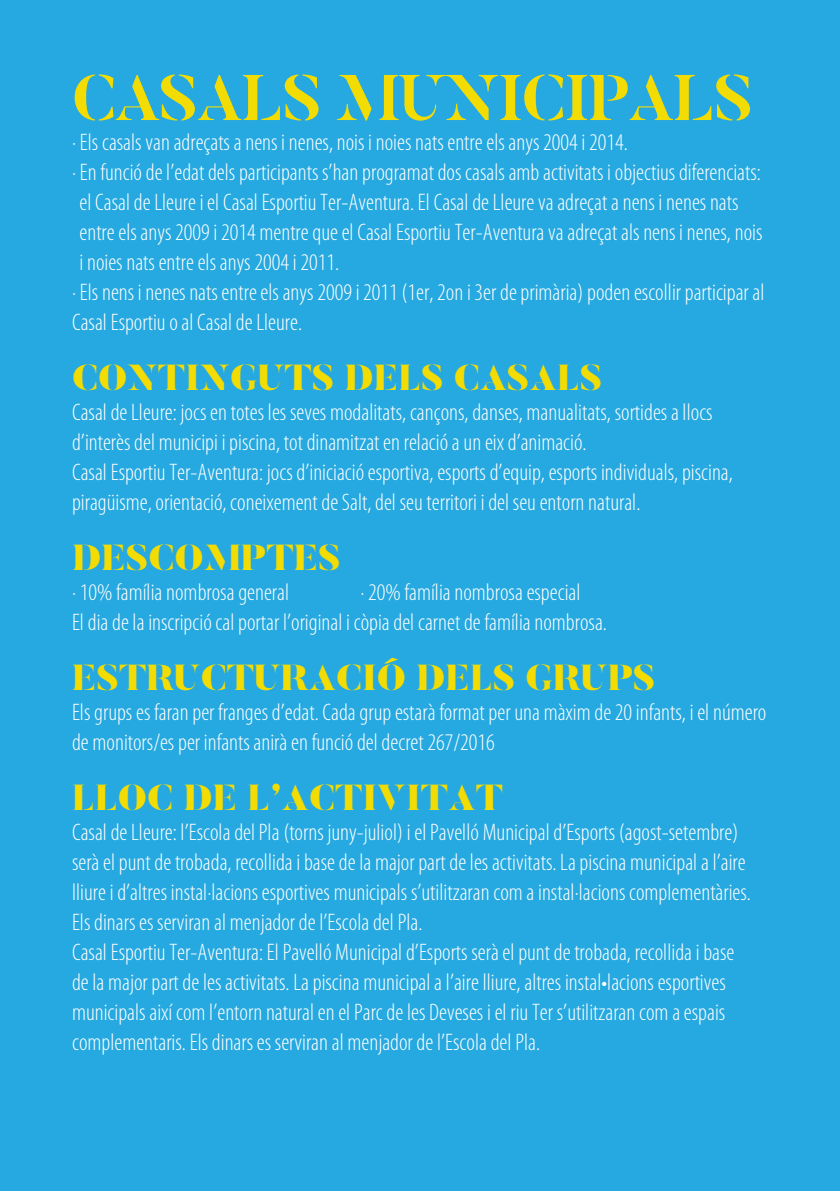
<style>
.page{position:relative;width:840px;height:1191px;background:#fff}
.page>*{position:absolute;margin:0;border:0;box-sizing:border-box;transform-origin:0 0}
.t1{font:700 64px "Butler Stencil";letter-spacing:-.02em;color:#f2dc03}
.t2{font:900 36px "Butler Stencil";color:#f2dc03}
.t3{font:300 condensed 24px/30px "Myriad Pro";color:#fff}
</style>
<div class="page">
<div style="left:0;top:0;width:839px;height:1191px;background:#25a9e0"></div>
<h1 class="t1" style="left:72px;top:57px;width:682px">CASALS MUNICIPALS</h1>
<p class="t3" style="left:72px;top:128px;width:557px">· Els casals van adreçats a nens i nenes, nois i noies nats entre els anys 2004 i 2014.</p>
<p class="t3" style="left:72px;top:158px;width:690px">· En funció de l’edat dels participants s’han programat dos casals amb activitats i objectius diferenciats:</p>
<p class="t3" style="left:79px;top:188px;width:660px">el Casal de Lleure i el Casal Esportiu Ter-Aventura. El Casal de Lleure va adreçat a nens i nenes nats</p>
<p class="t3" style="left:79px;top:218px;width:684px">entre els anys 2009 i 2014 mentre que el Casal Esportiu Ter-Aventura va adreçat als nens i nenes, nois</p>
<p class="t3" style="left:79px;top:248px;width:261px">i noies nats entre els anys 2004 i 2011.</p>
<p class="t3" style="left:72px;top:278px;width:693px">· Els nens i nenes nats entre els anys 2009 i 2011 (1er, 2on i 3er de primària) poden escollir participar al</p>
<p class="t3" style="left:72px;top:308px;width:231px">Casal Esportiu o al Casal de Lleure.</p>
<h2 class="t2" style="left:72px;top:355px;width:531px">CONTINGUTS DELS CASALS</h2>
<p class="t3" style="left:72px;top:398px;width:662px">Casal de Lleure: jocs en totes les seves modalitats, cançons, danses, manualitats, sortides a llocs d’interès del municipi i piscina, tot dinamitzat en relació a un eix d’animació.<br>Casal Esportiu Ter-Aventura: jocs d’iniciació esportiva, esports d’equip, esports individuals, piscina, piragüisme, orientació, coneixement de Salt, del seu territori i del seu entorn natural.</p>
<h2 class="t2" style="left:72px;top:535px;width:270px">DESCOMPTES</h2>
<p class="t3" style="left:72px;top:578px;width:218px">· 10% família nombrosa general</p>
<p class="t3" style="left:72px;top:578px;width:536px;text-indent:288px">· 20% família nombrosa especial<br>El dia de la inscripció cal portar l’original i còpia del carnet de família nombrosa.</p>
<h2 class="t2" style="left:72px;top:655px;width:584px">ESTRUCTURACIÓ DELS GRUPS</h2>
<p class="t3" style="left:72px;top:698px;width:695px">Els grups es faran per franges d’edat. Cada grup estarà format per una màxim de 20 infants, i el número de monitors/es per infants anirà en funció del decret 267/2016</p>
<h2 class="t2" style="left:72px;top:775px;width:432px">LLOC DE L’ACTIVITAT</h2>
<p class="t3" style="left:72px;top:818px;width:680px">Casal de Lleure: l’Escola del Pla (torns juny-juliol) i el Pavelló Municipal d’Esports (agost-setembre) serà el punt de trobada, recollida i base de la major part de les activitats. La piscina municipal a l’aire lliure i d’altres instal·lacions esportives municipals s’utilitzaran com a instal·lacions complementàries.<br>Els dinars es serviran al menjador de l’Escola del Pla.<br>Casal Esportiu Ter-Aventura: El Pavelló Municipal d’Esports serà el punt de trobada, recollida i base de la major part de les activitats. La piscina municipal a l’aire lliure, altres instal•lacions esportives municipals així com l’entorn natural en el Parc de les Deveses i el riu Ter s’utilitzaran com a espais complementaris. Els dinars es serviran al menjador de l’Escola del Pla.</p>
</div>
